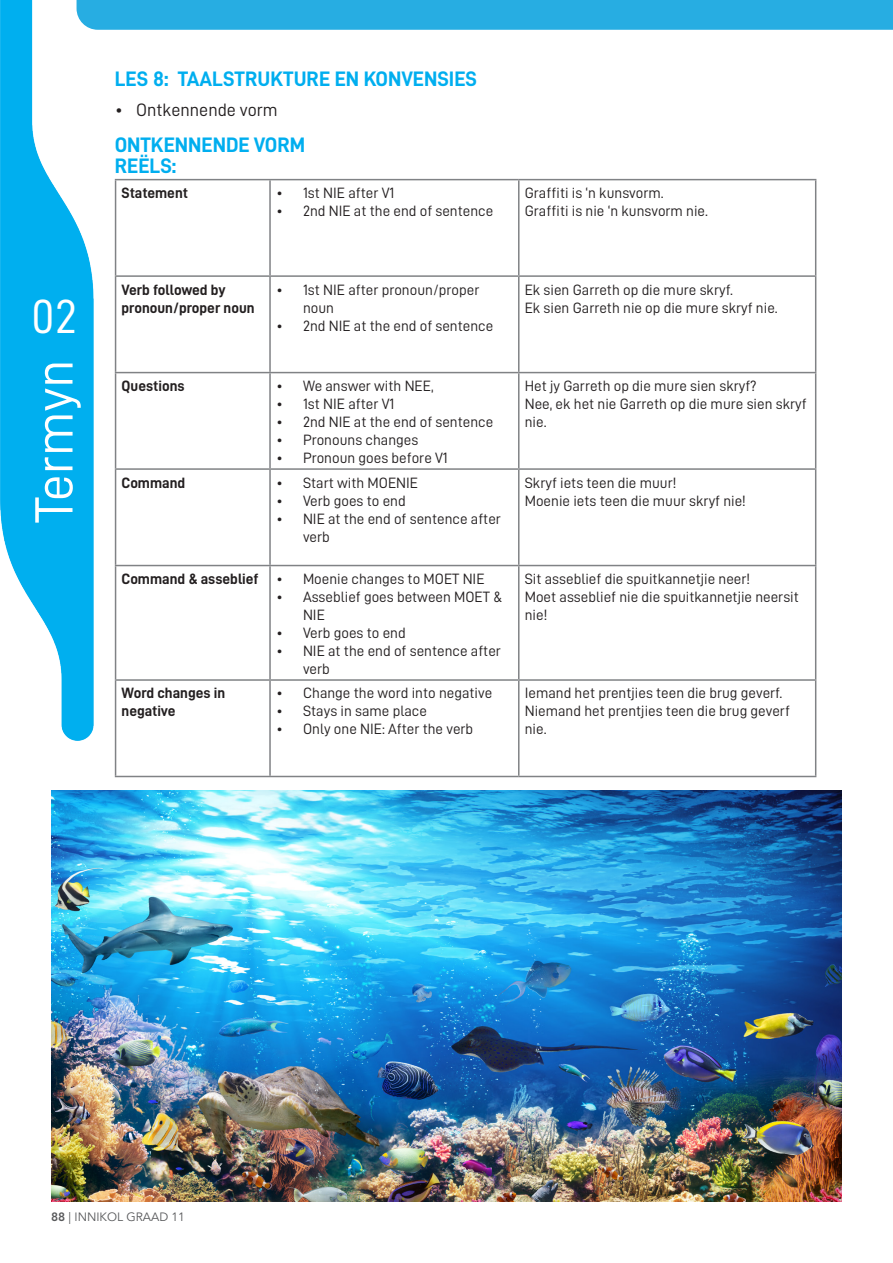
<style>
.page{position:relative;width:893px;height:1263px;background:#fff}
.page>*{position:absolute;margin:0;border:0;box-sizing:border-box;transform-origin:0 0}
.t1{font:54px "D DIN";color:#fff}
.t2{font:48px "D DIN";color:#fff}
.t3{font:21px "D DIN Bold";color:#00aeef}
.t4{font:18px "D DIN";color:#231f20}
.t5{font:15px/18px "D DIN";color:#231f20}
.t6{font:15px/18px "D DIN Bold";color:#231f20}
.t7{font:12px "Avenir LT Std";color:#57585a}
.s1{font-weight:800}
</style>
<div class="page">
<img style="left:0;top:0;width:94px;height:740px">
<hr style="left:115px;top:179px;width:155px;height:1px;background:#808285">
<hr style="left:270px;top:179px;width:249px;height:1px;background:#808285">
<hr style="left:519px;top:179px;width:297px;height:1px;background:#808285">
<hr style="left:115px;top:275px;width:155px;height:2px;background:#808285">
<hr style="left:270px;top:275px;width:249px;height:2px;background:#808285">
<hr style="left:519px;top:275px;width:297px;height:2px;background:#808285">
<hr style="left:115px;top:372px;width:155px;height:1px;background:#808285">
<hr style="left:270px;top:372px;width:249px;height:1px;background:#808285">
<hr style="left:519px;top:372px;width:297px;height:1px;background:#808285">
<hr style="left:115px;top:468px;width:155px;height:2px;background:#808285">
<hr style="left:270px;top:468px;width:249px;height:2px;background:#808285">
<hr style="left:519px;top:468px;width:297px;height:2px;background:#808285">
<hr style="left:115px;top:565px;width:155px;height:1px;background:#808285">
<hr style="left:270px;top:565px;width:249px;height:1px;background:#808285">
<hr style="left:519px;top:565px;width:297px;height:1px;background:#808285">
<hr style="left:115px;top:679px;width:155px;height:2px;background:#808285">
<hr style="left:270px;top:679px;width:249px;height:2px;background:#808285">
<hr style="left:519px;top:679px;width:297px;height:2px;background:#808285">
<hr style="left:115px;top:776px;width:155px;height:1px;background:#808285">
<hr style="left:270px;top:776px;width:249px;height:1px;background:#808285">
<hr style="left:519px;top:776px;width:297px;height:1px;background:#808285">
<hr style="left:518px;top:180px;width:1px;height:95px;background:#808285">
<hr style="left:815px;top:180px;width:1px;height:95px;background:#808285">
<hr style="left:518px;top:277px;width:1px;height:95px;background:#808285">
<hr style="left:815px;top:277px;width:1px;height:95px;background:#808285">
<hr style="left:518px;top:373px;width:1px;height:95px;background:#808285">
<hr style="left:815px;top:373px;width:1px;height:95px;background:#808285">
<hr style="left:518px;top:470px;width:1px;height:95px;background:#808285">
<hr style="left:815px;top:470px;width:1px;height:95px;background:#808285">
<hr style="left:518px;top:566px;width:1px;height:113px;background:#808285">
<hr style="left:815px;top:566px;width:1px;height:113px;background:#808285">
<hr style="left:518px;top:681px;width:1px;height:95px;background:#808285">
<hr style="left:815px;top:681px;width:1px;height:95px;background:#808285">
<hr style="left:115px;top:180px;width:1px;height:95px;background:#808285">
<hr style="left:269px;top:180px;width:2px;height:95px;background:#808285">
<hr style="left:115px;top:277px;width:1px;height:95px;background:#808285">
<hr style="left:269px;top:277px;width:2px;height:95px;background:#808285">
<hr style="left:115px;top:373px;width:1px;height:95px;background:#808285">
<hr style="left:269px;top:373px;width:2px;height:95px;background:#808285">
<hr style="left:115px;top:470px;width:1px;height:95px;background:#808285">
<hr style="left:269px;top:470px;width:2px;height:95px;background:#808285">
<hr style="left:115px;top:566px;width:1px;height:113px;background:#808285">
<hr style="left:269px;top:566px;width:2px;height:113px;background:#808285">
<hr style="left:115px;top:681px;width:1px;height:95px;background:#808285">
<hr style="left:269px;top:681px;width:2px;height:95px;background:#808285">
<img style="left:51px;top:791px;width:791px;height:410px">
<div style="left:77px;top:0;width:816px;height:30px;background:#27ade2"></div>
<p class="t2" style="left:31px;top:290px;width:48px">02</p>
<p class="t1" style="left:24px;top:523px;width:165px;rotate:-90deg">Termyn</p>
<p class="t3" style="left:115px;top:67px;width:364px">LES 8: TAALSTRUKTURE EN KONVENSIES</p>
<p class="t4" style="left:115px;top:100px;width:165px">• Ontkennende vorm</p>
<p class="t3" style="left:115px;top:133px;width:192px">ONTKENNENDE VORM</p>
<p class="t3" style="left:115px;top:154px;width:63px">REËLS:</p>
<p class="t6" style="left:122px;top:184px;width:68px">Statement</p>
<p class="t5" style="left:276px;top:184px;width:120px">• 1st NIE after V1</p>
<p class="t5" style="left:276px;top:202px;width:219px">• 2nd NIE at the end of sentence</p>
<p class="t5" style="left:525px;top:184px;width:140px">Graffiti is ‘n kunsvorm.</p>
<p class="t5" style="left:525px;top:202px;width:185px">Graffiti is nie ‘n kunsvorm nie.</p>
<p class="t6" style="left:122px;top:280px;width:105px">Verb followed by</p>
<p class="t6" style="left:122px;top:298px;width:135px">pronoun/proper noun</p>
<p class="t5" style="left:303px;top:280px;width:178px;text-indent:-27px">• 1st NIE after pronoun/proper noun</p>
<p class="t5" style="left:276px;top:316px;width:219px">• 2nd NIE at the end of sentence</p>
<p class="t6" style="left:122px;top:377px;width:64px">Questions</p>
<p class="t5" style="left:276px;top:377px;width:159px">• We answer with NEE,</p>
<p class="t5" style="left:276px;top:395px;width:120px">• 1st NIE after V1</p>
<p class="t5" style="left:276px;top:413px;width:219px">• 2nd NIE at the end of sentence</p>
<p class="t5" style="left:276px;top:431px;width:144px">• Pronouns changes</p>
<p class="t5" style="left:276px;top:449px;width:173px">• Pronoun goes before V1</p>
<p class="t6" style="left:122px;top:473px;width:65px">Command</p>
<p class="t5" style="left:276px;top:473px;width:144px">• Start with MOENIE</p>
<p class="t5" style="left:276px;top:491px;width:131px">• Verb goes to end</p>
<p class="t5" style="left:303px;top:509px;width:199px;text-indent:-27px">• NIE at the end of sentence after verb</p>
<p class="t6" style="left:122px;top:569px;width:138px">Command &amp; asseblief</p>
<p class="t5" style="left:276px;top:570px;width:210px">• Moenie changes to MOET NIE</p>
<p class="t5" style="left:303px;top:588px;width:201px;text-indent:-27px">• Asseblief goes between MOET &amp;<br>NIE</p>
<p class="t5" style="left:276px;top:624px;width:131px">• Verb goes to end</p>
<p class="t5" style="left:303px;top:642px;width:199px;text-indent:-27px">• NIE at the end of sentence after verb</p>
<p class="t6" style="left:122px;top:684px;width:105px">Word changes in negative</p>
<p class="t5" style="left:276px;top:684px;width:218px">• Change the word into negative</p>
<p class="t5" style="left:276px;top:702px;width:152px">• Stays in same place</p>
<p class="t5" style="left:276px;top:720px;width:199px">• Only one NIE: After the verb</p>
<p class="t5" style="left:525px;top:280px;width:210px">Ek sien Garreth op die mure skryf.</p>
<p class="t5" style="left:525px;top:298px;width:254px">Ek sien Garreth nie op die mure skryf nie.</p>
<p class="t5" style="left:525px;top:377px;width:233px">Het jy Garreth op die mure sien skryf?</p>
<p class="t5" style="left:525px;top:395px;width:283px">Nee, ek het nie Garreth op die mure sien skryf nie.</p>
<p class="t5" style="left:525px;top:473px;width:153px">Skryf iets teen die muur!</p>
<p class="t5" style="left:525px;top:491px;width:223px">Moenie iets teen die muur skryf nie!</p>
<p class="t5" style="left:525px;top:570px;width:227px">Sit asseblief die spuitkannetjie neer!</p>
<p class="t5" style="left:525px;top:588px;width:276px">Moet asseblief nie die spuitkannetjie neersit nie!</p>
<p class="t5" style="left:525px;top:684px;width:259px">Iemand het prentjies teen die brug geverf.</p>
<p class="t5" style="left:525px;top:702px;width:267px">Niemand het prentjies teen die brug geverf nie.</p>
<p class="t7" style="left:51px;top:1210px;width:135px"><span class="s1">88</span> | INNIKOL GRAAD 11</p>
</div>
